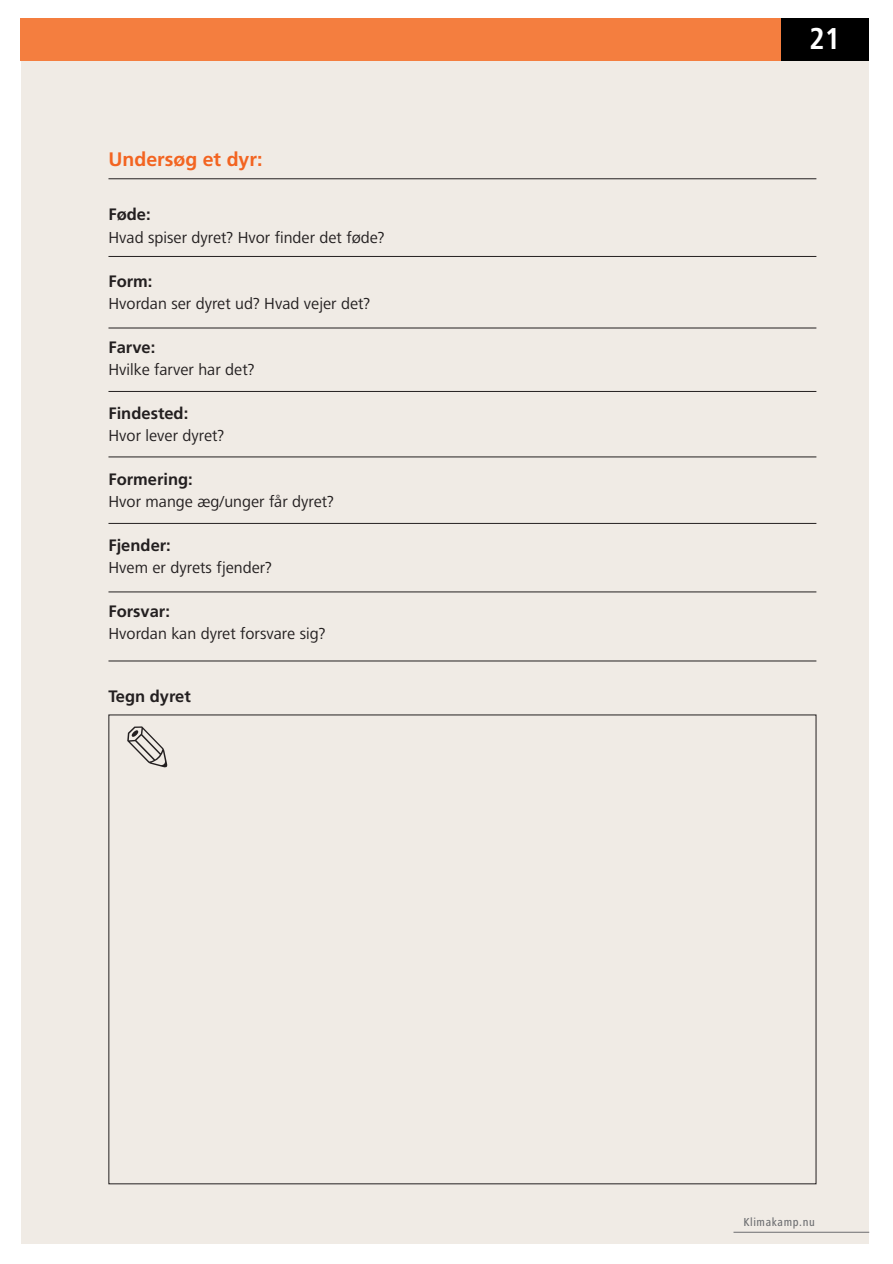
<style>
.page{position:relative;width:893px;height:1264px;background:#fff}
.page>*{position:absolute;margin:0;border:0;box-sizing:border-box;transform-origin:0 0}
.t1{font:700 condensed 30px "Frutiger LT Std";color:#fff}
.t2{font:700 19.5px "Frutiger LT Std";color:#f36421}
.t3{font:16.5px "Frutiger Next LT";color:#231f20}
.t4{font:700 16.5px "Frutiger LT Std";color:#231f20}
.t5{font:500 condensed 12px "Frutiger Next LT";letter-spacing:.05em;color:#6c6d70}
</style>
<div class="page">
<div style="left:21px;top:53px;width:847px;height:1190px;background:#f0ebe5"></div>
<div style="left:20px;top:18px;width:761px;height:43px;background:#f47e3f"></div>
<div style="left:781px;top:18px;width:88px;height:43px;background:#000"></div>
<hr style="left:733px;top:1231px;width:136px;height:1px;background:#6c6d70">
<hr style="left:108px;top:178px;width:708px;height:1px;background:#231f20">
<hr style="left:108px;top:256px;width:708px;height:1px;background:#231f20">
<hr style="left:108px;top:327px;width:708px;height:1px;background:#231f20">
<hr style="left:108px;top:391px;width:708px;height:1px;background:#231f20">
<hr style="left:108px;top:456px;width:708px;height:1px;background:#231f20">
<hr style="left:108px;top:523px;width:708px;height:1px;background:#231f20">
<hr style="left:108px;top:591px;width:708px;height:1px;background:#231f20">
<svg style="left:108px;top:660px;width:709px;height:524px"></svg>
<svg style="left:122px;top:723px;width:53px;height:44px"></svg>
<p class="t2" style="left:108px;top:151px;width:155px">Undersøg et dyr:</p>
<p class="t4" style="left:108px;top:208px;width:44px">Føde:</p>
<p class="t3" style="left:108px;top:231px;width:277px">Hvad spiser dyret? Hvor finder det føde?</p>
<p class="t4" style="left:108px;top:274px;width:46px">Form:</p>
<p class="t3" style="left:108px;top:297px;width:263px">Hvordan ser dyret ud? Hvad vejer det?</p>
<p class="t4" style="left:108px;top:340px;width:48px">Farve:</p>
<p class="t3" style="left:108px;top:363px;width:147px">Hvilke farver har det?</p>
<p class="t4" style="left:108px;top:406px;width:81px">Findested:</p>
<p class="t3" style="left:108px;top:429px;width:117px">Hvor lever dyret?</p>
<p class="t4" style="left:108px;top:472px;width:86px">Formering:</p>
<p class="t3" style="left:108px;top:495px;width:227px">Hvor mange æg/unger får dyret?</p>
<p class="t4" style="left:108px;top:538px;width:64px">Fjender:</p>
<p class="t3" style="left:108px;top:561px;width:165px">Hvem er dyrets fjender?</p>
<p class="t4" style="left:108px;top:604px;width:63px">Forsvar:</p>
<p class="t3" style="left:108px;top:627px;width:218px">Hvordan kan dyret forsvare sig?</p>
<p class="t4" style="left:108px;top:689px;width:84px">Tegn dyret</p>
<h1 class="t1" style="left:809px;top:27px;width:33px">21</h1>
<p class="t5" style="left:743px;top:1216px;width:73px">Klimakamp.nu</p>
</div>
